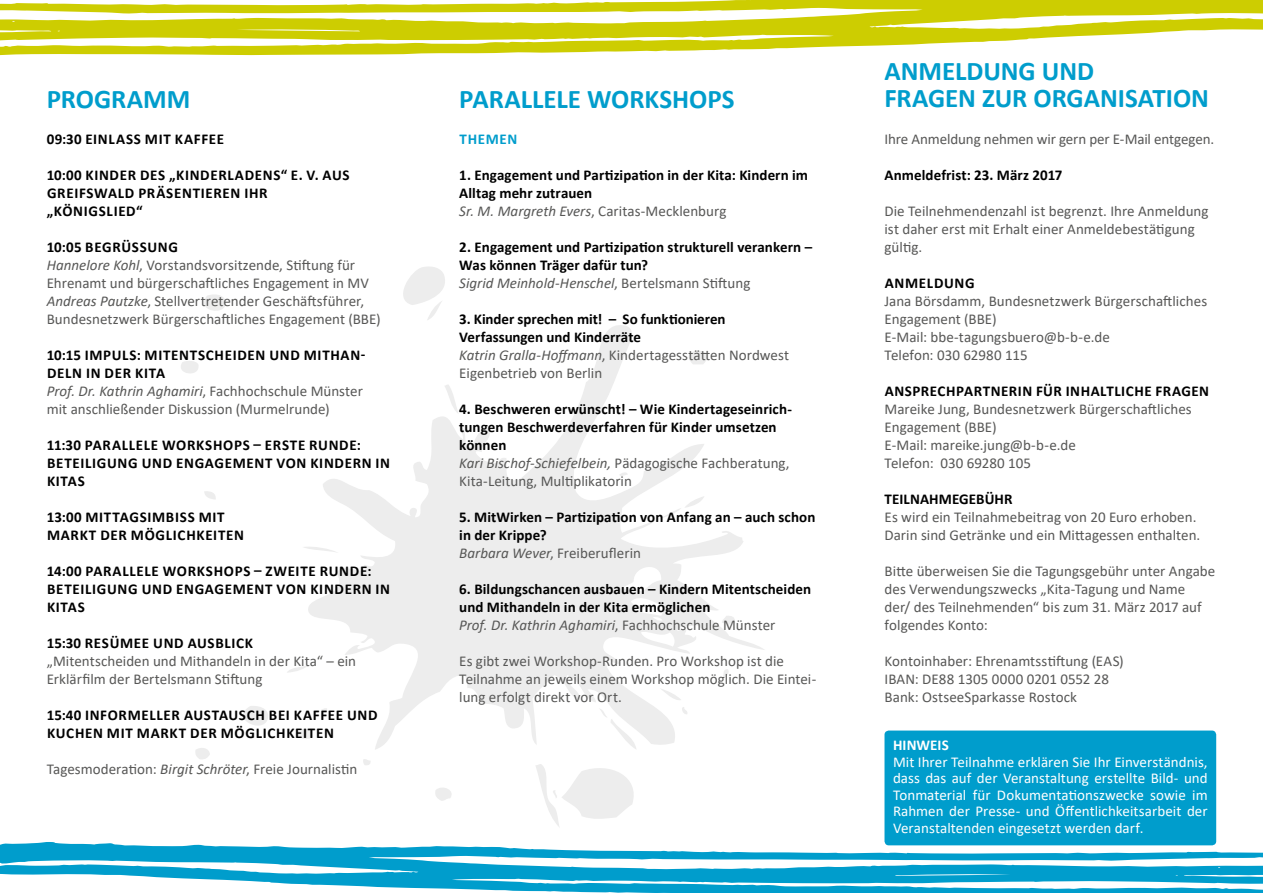
<style>
.page{position:relative;width:1263px;height:893px;background:#fff}
.page>*{position:absolute;margin:0;border:0;box-sizing:border-box;transform-origin:0 0}
.t1{font:700 27px/27px "Calibri";letter-spacing:-.005em;color:#009dcc}
.t2{font:15px/18px "Calibri";color:#575756}
.t3{font:700 15px/18px "Calibri";letter-spacing:.005em;color:#000}
.t4{font:700 15px/18px "Calibri";letter-spacing:.035em;color:#000}
.t5{font:15px/16.5px "Calibri";color:#fff;text-align:justify}
.t6{font:700 15px/18px "Calibri";color:#000}
.t7{font:700 15px "Calibri";letter-spacing:.005em;color:#fff}
.t8{font:700 15px "Calibri";color:#009dcc}
.s1{font-weight:700;color:#000}
.s2{font-style:italic}
.s3{font-weight:400;font-style:italic;color:#575756}
.s4{font-weight:400;color:#575756}
</style>
<div class="page">
<svg style="left:181px;top:267px;width:583px;height:559px"></svg>
<svg style="left:0;top:0;width:1263px;height:56px;fill:#cdcd01"></svg>
<svg style="left:0;top:842px;width:1263px;height:51px;fill:#009dcc"></svg>
<div style="left:884px;top:730px;width:332px;height:115px;background:#009dcc;border-radius:4px"></div>
<h1 class="t1" style="left:47px;top:85px;width:145px">PROG RAMM</h1>
<p class="t4" style="left:47px;top:130px;width:108px">09:30 Einlass mit</p>
<p class="t4" style="left:175px;top:130px;width:42px">Kaffee</p>
<p class="t4" style="left:47px;top:166px;width:304px">10:00 Kinder des „Kinderladens“ e. V. aus<br>Grei</p>
<p class="t4" style="left:79px;top:184px;width:39px">fswald</p>
<p class="t4" style="left:138px;top:184px;width:63px">präsentiere</p>
<p class="t4" style="left:231px;top:184px;width:23px">n ihr</p>
<p class="t4" style="left:47px;top:202px;width:97px">„Königslied“</p>
<p class="t2" style="left:47px;top:238px;width:335px"><span class="s1">10:05 BegrüSSu ng<br></span><span class="s2">Hannelore Kohl</span>, Vorstandsvorsitzende, Stiftung für Ehrenamt und bürgerschaftliches Engagement in MV <span class="s2">Andreas Pautzke</span>, Stellvertretender Geschäftsführer, Bundesnetzwerk Bürgerschaftliches Engagement (BBE)</p>
<p class="t4" style="left:47px;top:346px;width:177px">10:15 Impuls: Mite ntscheide</p>
<p class="t4" style="left:255px;top:346px;width:71px">n und Mitha</p>
<p class="t4" style="left:350px;top:346px;width:17px">n-</p>
<p class="t4" style="left:47px;top:364px;width:67px">deln in der</p>
<p class="t2" style="left:47px;top:364px;width:318px;text-indent:88px"><span class="s1">Kita<br></span><span class="s2">Prof. Dr. Kathrin Aghamiri</span>, Fachhochschule Münster mit anschließender Diskussion (Murmelrunde)</p>
<p class="t4" style="left:47px;top:436px;width:56px">11:30 PARALLELE</p>
<p class="t4" style="left:162px;top:436px;width:200px">WORKSHOPS – Erste Runde:</p>
<p class="t4" style="left:47px;top:454px;width:17px">Beteili</p>
<p class="t4" style="left:97px;top:454px;width:138px">gung und Engageme</p>
<p class="t4" style="left:254px;top:454px;width:90px">nt von Kinder</p>
<p class="t4" style="left:362px;top:454px;width:30px">n in</p>
<p class="t4" style="left:47px;top:472px;width:39px">Kitas</p>
<p class="t4" style="left:47px;top:508px;width:61px">13:00 Mitta</p>
<p class="t4" style="left:129px;top:508px;width:27px">gsimbi</p>
<p class="t4" style="left:180px;top:508px;width:29px">ss mit</p>
<p class="t4" style="left:47px;top:526px;width:24px">Markt</p>
<p class="t4" style="left:100px;top:526px;width:10px">der</p>
<p class="t4" style="left:131px;top:526px;width:65px">Möglichkeite</p>
<p class="t4" style="left:234px;top:526px;width:11px">n</p>
<p class="t4" style="left:47px;top:562px;width:187px">14:00 PARALLELE WO RKSHOPS</p>
<p class="t4" style="left:254px;top:562px;width:42px">– Zweite</p>
<p class="t4" style="left:320px;top:562px;width:53px">Runde:</p>
<p class="t4" style="left:47px;top:580px;width:17px">Beteili</p>
<p class="t4" style="left:97px;top:580px;width:138px">gung und Engageme</p>
<p class="t4" style="left:254px;top:580px;width:90px">nt von Kinder</p>
<p class="t4" style="left:362px;top:580px;width:30px">n in</p>
<p class="t4" style="left:47px;top:598px;width:39px">Kitas</p>
<p class="t4" style="left:47px;top:634px;width:84px">15:30 Resümee</p>
<p class="t4" style="left:153px;top:634px;width:100px">und Ausblick</p>
<p class="t2" style="left:47px;top:652px;width:311px">„Mitentscheiden und Mithandeln in der Kita“ – ein<br>Erklärfilm der Bertelsmann Stiftung</p>
<p class="t4" style="left:47px;top:706px;width:82px">15:40 Informeller</p>
<p class="t4" style="left:184px;top:706px;width:193px">Austausch bei Kaffee und</p>
<p class="t4" style="left:47px;top:724px;width:70px">Kuchen mit</p>
<p class="t4" style="left:137px;top:724px;width:24px">Markt</p>
<p class="t4" style="left:190px;top:724px;width:10px">der</p>
<p class="t4" style="left:221px;top:724px;width:65px">Möglichkeite</p>
<p class="t4" style="left:324px;top:724px;width:11px">n</p>
<p class="t2" style="left:47px;top:760px;width:312px">Tagesmoderation: <span class="s2">Birgit Schröter</span>, Freie Journalistin</p>
<h1 class="t1" style="left:459px;top:85px;width:246px">PARALLELE WO RKSHOPS</h1>
<p class="t8" style="left:460px;top:128px;width:19px">Theme</p>
<p class="t8" style="left:508px;top:128px;width:11px">n</p>
<p class="t3" style="left:459px;top:166px;width:350px">1. Engagement und Partizipation in der Kita: Kindern im<br>Alltag mehr zutrauen<br><span class="s3">Sr. M. Margreth Evers</span><span class="s4">, Caritas-Mecklenburg</span></p>
<p class="t3" style="left:459px;top:238px;width:354px">2. Engagement und Partizipation strukturell verankern –<br>Was können Träger dafür tun?<br><span class="s3">Sigrid Meinhold-Henschel</span><span class="s4">, Bertelsmann Stiftung</span></p>
<p class="t6" style="left:459px;top:310px;width:331px">3. Kinder sprechen mit! – So funktionieren Verfassungen und Kinderräte<br><span class="s3">Katrin Gralla-Hoffmann</span><span class="s4">, Kindertagesstätten Nordwest Eigenbetrieb von Berlin</span></p>
<p class="t3" style="left:459px;top:400px;width:334px">4. Beschweren erwünscht! – Wie Kindertageseinrich&shy;tungen Beschwerdeverfahren für Kinder umsetzen können<br><span class="s3">Kari Bischof-Schiefelbein,</span> <span class="s4">Pädagogische Fachberatung, Kita-Leitung, Multiplikatorin</span></p>
<p class="t3" style="left:459px;top:508px;width:358px">5. MitWirken – Partizipation von Anfang an – auch schon in der Krippe?<br><span class="s3">Barbara Wever</span><span class="s4">, Freiberuflerin</span></p>
<p class="t3" style="left:459px;top:580px;width:353px">6. Bildungschancen ausbauen – Kindern Mitentscheiden und Mithandeln in der Kita ermöglichen<br><span class="s3">Prof. Dr. Kathrin Aghamiri</span><span class="s4">, Fachhochschule Münster</span></p>
<p class="t2" style="left:459px;top:652px;width:358px">Es gibt zwei Workshop-Runden. Pro Workshop ist die<br>Teilnahme an jeweils einem Workshop möglich. Die Eintei&shy;lung erfolgt direkt vor Ort.</p>
<h1 class="t1" style="left:884px;top:57px;width:307px">ANMELDUNG UND<br>FRAGEN ZUR ORGANISATION</h1>
<p class="t2" style="left:884px;top:130px;width:331px">Ihre Anmeldung nehmen wir gern per E-Mail entgegen.</p>
<p class="t3" style="left:884px;top:166px;width:180px">Anmeldefrist: 23. März 2017</p>
<p class="t2" style="left:884px;top:202px;width:326px">Die Teilnehmendenzahl ist begrenzt. Ihre Anmeldung ist daher erst mit Erhalt einer Anmeldebestätigung gültig.</p>
<p class="t4" style="left:885px;top:274px;width:31px">Anmeldu</p>
<p class="t4" style="left:954px;top:274px;width:22px">ng</p>
<p class="t2" style="left:884px;top:292px;width:324px">Jana Börsdamm, Bundesnetzwerk Bürgerschaftliches<br>Engagement (BBE)<br>E-Mail: bbe-tagungsbuero@b-b-e.de<br>Telefon: 030 62980 115</p>
<p class="t4" style="left:885px;top:382px;width:204px">Ansprechpartneri n für inhaltli</p>
<p class="t4" style="left:1126px;top:382px;width:85px">che Fragen</p>
<p class="t2" style="left:884px;top:400px;width:309px">Mareike Jung, Bundesnetzwerk Bürgerschaftliches<br>Engagement (BBE)<br>E-Mail: mareike.jung@b-b-e.de<br>Telefon: 030 69280 105</p>
<p class="t3" style="left:884px;top:490px;width:130px">TEILNAHMEGEBÜHR</p>
<p class="t2" style="left:884px;top:508px;width:317px">Es wird ein Teilnahmebeitrag von 20 Euro erhoben.<br>Darin sind Getränke und ein Mittagessen enthalten.</p>
<p class="t2" style="left:884px;top:562px;width:332px">Bitte überweisen Sie die Tagungsgebühr unter Angabe des Verwendungszwecks „Kita-Tagung und Name<br>der/ des Teilnehmenden“ bis zum 31. März 2017 auf folgendes Konto:</p>
<p class="t2" style="left:884px;top:652px;width:241px">Kontoinhaber: Ehrenamtsstiftung (EAS)<br>IBAN: DE88 1305 0000 0201 0552 28<br>Bank: OstseeSparkasse Rostock</p>
<p class="t7" style="left:893px;top:735px;width:56px">HINWEIS</p>
<p class="t5" style="left:893px;top:753px;width:316px">Mit Ihrer Teilnahme erklären Sie Ihr Einverständnis, dass das auf der Veranstaltung erstellte Bild- und Tonmaterial für Dokumentationszwecke sowie im Rahmen der Presse- und Öffentlichkeitsarbeit der Veranstaltenden eingesetzt werden darf.</p>
</div>
